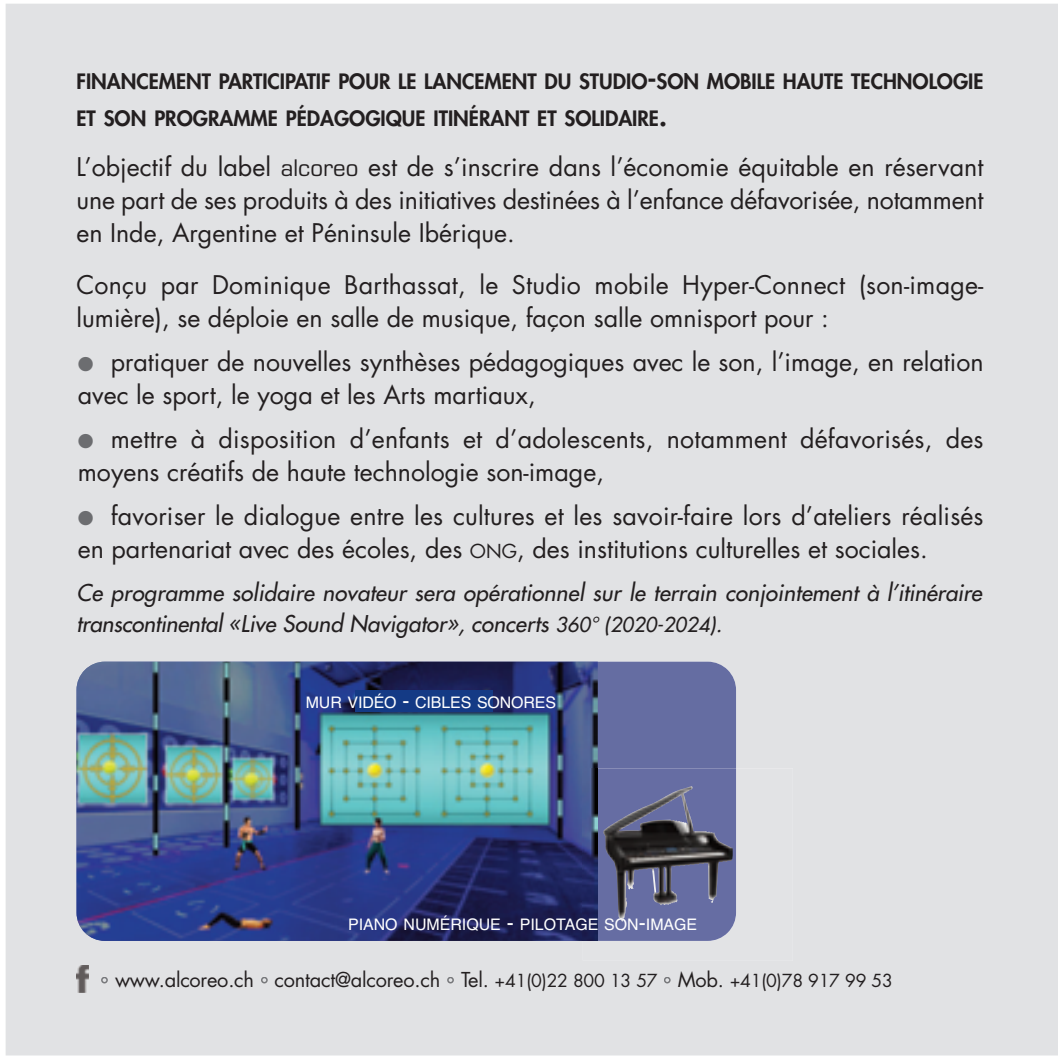
<style>
.page{position:relative;width:1063px;height:1063px;background:#fff}
.page>*{position:absolute;margin:0;border:0;box-sizing:border-box;transform-origin:0 0}
.t1{font:25px/32.8px "Futura";color:#231f20}
.t2{font:italic 22.5px/30.8px "Futura";letter-spacing:.005em;color:#231f20}
.t3{font:800 20.5px/36.5px "Futura";color:#231f20}
.t4{font:20px "Futura";letter-spacing:-.01em;color:#231f20}
.t5{font:16px "Helvetica";color:#fff}
.s1{font-size:27.5px}
.s2{font-family:"Eurostile"}
.s3{color:#6c6d70}
.s4{font-size:18.75px}
.s5{font-size:20px}
.s6{font-size:21.25px}
.s7{font-size:17.5px}
</style>
<div class="page">
<div style="left:6px;top:4px;width:1052px;height:1051px;background:#e1e2e4"></div>
<div style="left:598px;top:662px;width:138px;height:106px;background:#656da2"></div>
<img style="left:76px;top:662px;width:522px;height:279px">
<div style="left:583px;top:768px;width:210px;height:193px;background:#e2e3e5"></div>
<img style="left:583px;top:768px;width:153px;height:173px">
<img style="left:603px;top:791px;width:130px;height:129px">
<div style="left:355px;top:691px;width:138px;height:21px;background:#143a85"></div>
<svg style="left:101px;top:977px;width:7px;height:6px"></svg>
<svg style="left:261px;top:977px;width:7px;height:6px"></svg>
<svg style="left:447px;top:977px;width:7px;height:6px"></svg>
<svg style="left:664px;top:977px;width:7px;height:6px"></svg>
<img style="left:76px;top:965px;width:13px;height:28px">
<p class="t3" style="left:76px;top:65px;width:909px">FINANCEMENT PARTICIPATIF POUR LE LANCEMENT DU STUDIO<span class="s1">-</span>SON MOBILE HAUTE TECHNOLOGIE<br>ET SON PROGRAMME PÉDAGOGIQUE ITINÉRANT ET SOLIDAIRE<span class="s1">.</span></p>
<p class="t1" style="left:76px;top:153px;width:909px;text-align:justify">L’objectif du label <span class="s2">alcoreo</span> est de s’inscrire dans l’économie équitable en réservant une part de ses produits à des initiatives destinées à l’enfance défavorisée, notamment en Inde, Argentine et Péninsule Ibérique.</p>
<p class="t1" style="left:76px;top:271px;width:909px">Conçu par Dominique Barthassat, le Studio mobile Hyper-Connect (son-image&shy;lumière), se déploie en salle de musique, façon salle omnisport pour :</p>
<p class="t1" style="left:78px;top:348px;width:907px"><span class="s3">●</span> pratiquer de nouvelles synthèses pédagogiques avec le son, l’image, en relation avec le sport, le yoga et les Arts martiaux,</p>
<p class="t1" style="left:78px;top:425px;width:907px"><span class="s3">●</span> mettre à disposition d’enfants et d’adolescents, notamment défavorisés, des moyens créatifs de haute technologie son-image,</p>
<p class="t1" style="left:78px;top:502px;width:907px"><span class="s3">●</span> favoriser le dialogue entre les cultures et les savoir-faire lors d’ateliers réalisés en partenariat avec des écoles, des <span class="s4">ONG</span>, des institutions culturelles et sociales.</p>
<p class="t2" style="left:76px;top:579px;width:907px">Ce programme solidaire novateur sera opérationnel sur le terrain conjointement à l’itinéraire transcontinental «Live Sound Navigator», concerts <span class="s5">360° (2020-2024)</span>.</p>
<p class="t5" style="left:306px;top:693px;width:252px">MUR VIDÉO <span class="s6">-</span> CIBLES SONORES</p>
<p class="t5" style="left:348px;top:915px;width:351px">PIANO NUMÉRIQUE <span class="s6">-</span> PILOTAGE SON<span class="s6">-</span>IMAGE</p>
<p class="t4" style="left:115px;top:970px;width:779px">www.alcoreo.ch contact@alcoreo.ch Tel. <span class="s7">+41(0)22 800 13 57</span> Mob. <span class="s7">+41(0)78 917 99 53</span></p>
</div>
